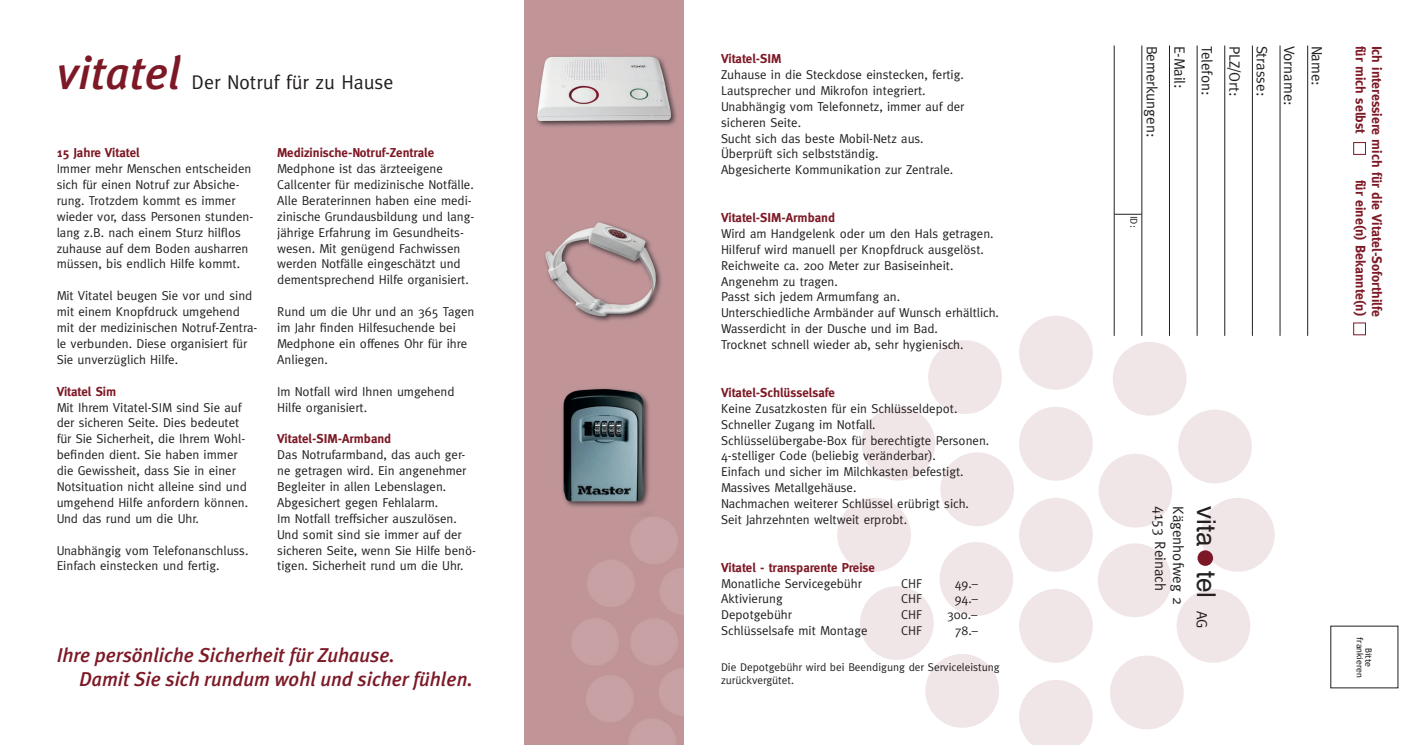
<style>
.page{position:relative;width:1428px;height:745px;background:#fff}
.page>*{position:absolute;margin:0;border:0;box-sizing:border-box;transform-origin:0 0}
.t1{font:italic 500 46.25px "Meta Plus";color:#7d1926}
.t2{font:26px "Helvetica";color:#231f20}
.t3{font:italic 500 20px/24px "Meta Plus";color:#7d1926}
.t4{font:20px "Meta";color:#231f20}
.t5{font:15px "Meta";color:#231f20}
.t6{font:700 13.75px "Meta";color:#7d1926}
.t7{font:12.88px/15.9px "Meta";color:#231f20}
.t8{font:700 12.88px "Meta";color:#7d1926}
.t9{font:11.25px/13.5px "Meta";color:#231f20}
.t10{font:10px "Meta";color:#231f20}
.t11{font:8.75px/8.8px "Trebuchet MS";color:#231f20;text-align:center}
</style>
<div class="page">
<img style="left:524px;top:0;width:160px;height:744px">
<div style="left:837px;top:497px;width:74px;height:74px;background:#f0e5e7;border-radius:50%"></div>
<div style="left:1201px;top:497px;width:74px;height:74px;background:#f0e5e7;border-radius:50%"></div>
<div style="left:1019px;top:315px;width:74px;height:74px;background:#f0e5e7;border-radius:50%"></div>
<svg style="left:855px;top:334px;width:402px;height:410px"></svg>
<div style="left:1197px;top:550px;width:16px;height:15px;background:#7d1926;border-radius:50%"></div>
<div style="left:1353px;top:142px;width:13px;height:12px;border:1px solid #7d1926"></div>
<div style="left:1353px;top:322px;width:13px;height:13px;border:1px solid #7d1926"></div>
<hr style="left:1307px;top:45px;width:1px;height:290px;background:#231f20">
<hr style="left:1252px;top:45px;width:1px;height:290px;background:#231f20">
<hr style="left:1197px;top:45px;width:1px;height:290px;background:#231f20">
<hr style="left:1280px;top:45px;width:1px;height:290px;background:#231f20">
<hr style="left:1225px;top:45px;width:1px;height:290px;background:#231f20">
<hr style="left:1169px;top:45px;width:1px;height:290px;background:#231f20">
<hr style="left:1142px;top:45px;width:1px;height:290px;background:#231f20">
<hr style="left:1114px;top:45px;width:1px;height:290px;background:#231f20">
<svg style="left:1114px;top:214px;width:28px;height:1px"></svg>
<p class="t5" style="left:1161px;top:45px;width:93px;rotate:90deg">Bemerkungen:</p>
<p class="t5" style="left:1188px;top:45px;width:45px;rotate:90deg">E-Mail:</p>
<p class="t5" style="left:1216px;top:45px;width:51px;rotate:90deg">Telefon:</p>
<p class="t5" style="left:1243px;top:45px;width:52px;rotate:90deg">PLZ/Ort:</p>
<p class="t5" style="left:1271px;top:45px;width:52px;rotate:90deg">Strasse:</p>
<p class="t5" style="left:1298px;top:45px;width:62px;rotate:90deg">Vorname:</p>
<p class="t5" style="left:1326px;top:45px;width:42px;rotate:90deg">Name:</p>
<p class="t6" style="left:1369px;top:45px;width:90px;rotate:90deg">für mich selbst</p>
<p class="t6" style="left:1385px;top:45px;width:273px;rotate:90deg">Ich interessiere mich für die Vitatel-Soforthilfe</p>
<p class="t8" style="left:721px;top:51px;width:62px">Vitatel-SIM</p>
<p class="t7" style="left:721px;top:66px;width:245px">Zuhause in die Steckdose einstecken, fertig.<br>Lautsprecher und Mikrofon integriert.<br>Unabhängig vom Telefonnetz, immer auf der sicheren Seite.<br>Sucht sich das beste Mobil-Netz aus.<br>Überprüft sich selbstständig.<br>Abgesicherte Kommunikation zur Zentrale.</p>
<p class="t8" style="left:721px;top:210px;width:116px">Vitatel-SIM-Armband</p>
<p class="t7" style="left:721px;top:225px;width:279px">Wird am Handgelenk oder um den Hals getragen.<br>Hilferuf wird manuell per Knopfdruck ausgelöst.<br>Reichweite ca. 200 Meter zur Basiseinheit.<br>Angenehm zu tragen.<br>Passt sich jedem Armumfang an.<br>Unterschiedliche Armbänder auf Wunsch erhältlich.<br>Wasserdicht in der Dusche und im Bad.<br>Trocknet schnell wieder ab, sehr hygienisch.</p>
<p class="t8" style="left:721px;top:384px;width:115px">Vitatel-Schlüsselsafe</p>
<p class="t7" style="left:721px;top:400px;width:270px">Keine Zusatzkosten für ein Schlüsseldepot.<br>Schneller Zugang im Notfall.<br>Schlüsselübergabe-Box für berechtigte Personen.<br>4-stelliger Code (beliebig veränderbar).<br>Einfach und sicher im Milchkasten befestigt.<br>Massives Metallgehäuse.<br>Nachmachen weiterer Schlüssel erübrigt sich.<br>Seit Jahrzehnten weltweit erprobt.</p>
<p class="t8" style="left:721px;top:559px;width:155px">Vitatel - transparente Preise</p>
<p class="t7" style="left:721px;top:574px;width:142px">Monatliche Servicegebühr</p>
<p class="t7" style="left:901px;top:574px;width:22px">CHF</p>
<p class="t7" style="left:955px;top:574px;width:25px">49.–</p>
<p class="t7" style="left:721px;top:590px;width:63px">Aktivierung</p>
<p class="t7" style="left:901px;top:590px;width:22px">CHF</p>
<p class="t7" style="left:955px;top:590px;width:25px">94.–</p>
<p class="t7" style="left:721px;top:606px;width:72px">Depotgebühr</p>
<p class="t7" style="left:901px;top:606px;width:22px">CHF</p>
<p class="t7" style="left:947px;top:606px;width:32px">300.–</p>
<p class="t7" style="left:721px;top:622px;width:148px">Schlüsselsafe mit Montage</p>
<p class="t7" style="left:901px;top:622px;width:22px">CHF</p>
<p class="t7" style="left:955px;top:622px;width:25px">78.–</p>
<p class="t9" style="left:721px;top:659px;width:280px">Die Depotgebühr wird bei Beendigung der Serviceleistung zurückvergütet.</p>
<h1 class="t1" style="left:57px;top:46px;width:126px">vitatel</h1>
<h3 class="t4" style="left:192px;top:71px;width:203px">Der Notruf für zu Hause</h3>
<p class="t8" style="left:57px;top:145px;width:84px">15 Jahre Vitatel</p>
<p class="t7" style="left:57px;top:160px;width:198px">Immer mehr Menschen entscheiden sich für einen Notruf zur Absiche&shy;rung. Trotzdem kommt es immer wieder vor, dass Personen stunden&shy;lang z.B. nach einem Sturz hilflos zuhause auf dem Boden ausharren müssen, bis endlich Hilfe kommt.</p>
<p class="t7" style="left:57px;top:287px;width:202px">Mit Vitatel beugen Sie vor und sind mit einem Knopfdruck umgehend mit der medizinischen Notruf-Zentra&shy;le verbunden. Diese organisiert für Sie unverzüglich Hilfe.</p>
<p class="t8" style="left:57px;top:383px;width:61px">Vitatel Sim</p>
<p class="t7" style="left:57px;top:398px;width:193px">Mit Ihrem Vitatel-SIM sind Sie auf der sicheren Seite. Dies bedeutet für Sie Sicherheit, die Ihrem Wohl&shy;befinden dient. Sie haben immer die Gewissheit, dass Sie in einer<br>Notsituation nicht alleine sind und umgehend Hilfe anfordern können.<br>Und das rund um die Uhr.</p>
<p class="t7" style="left:57px;top:541px;width:193px">Unabhängig vom Telefonanschluss.<br>Einfach einstecken und fertig.</p>
<p class="t8" style="left:277px;top:145px;width:158px">Medizinische-Notruf-Zentrale</p>
<p class="t7" style="left:277px;top:160px;width:199px">Medphone ist das ärzteeigene Callcenter für medizinische Notfälle.<br>Alle Beraterinnen haben eine medi&shy;zinische Grundausbildung und lang&shy;jährige Erfahrung im Gesundheits&shy;wesen. Mit genügend Fachwissen werden Notfälle eingeschätzt und dementsprechend Hilfe organisiert.</p>
<p class="t7" style="left:277px;top:303px;width:199px">Rund um die Uhr und an 365 Tagen im Jahr finden Hilfesuchende bei<br>Medphone ein offenes Ohr für ihre<br>Anliegen.</p>
<p class="t7" style="left:277px;top:383px;width:179px">Im Notfall wird Ihnen umgehend<br>Hilfe organisiert.</p>
<p class="t8" style="left:277px;top:431px;width:116px">Vitatel-SIM-Armband</p>
<p class="t7" style="left:277px;top:446px;width:200px">Das Notrufarmband, das auch ger&shy;ne getragen wird. Ein angenehmer Begleiter in allen Lebenslagen.<br>Abgesichert gegen Fehlalarm.<br>Im Notfall treffsicher auszulösen.<br>Und somit sind sie immer auf der sicheren Seite, wenn Sie Hilfe benö&shy;tigen. Sicherheit rund um die Uhr.</p>
<p class="t6" style="left:1369px;top:179px;width:138px;rotate:90deg">für eine(n) Bekannte(n)</p>
<p class="t10" style="left:1140px;top:215px;width:13px;rotate:90deg">ID:</p>
<h2 class="t2" style="left:1226px;top:505px;width:94px;rotate:90deg">vita tel</h2>
<p class="t5" style="left:1169px;top:505px;width:86px;rotate:90deg">4153 Reinach</p>
<p class="t5" style="left:1187px;top:505px;width:100px;rotate:90deg">Kägenhofweg 2</p>
<p class="t5" style="left:1211px;top:610px;width:19px;rotate:90deg">AG</p>
<h3 class="t3" style="left:79px;top:642px;width:395px;text-indent:-22px">Ihre persönliche Sicherheit für Zuhause.<br>Damit Sie sich rundum wohl und sicher fühlen.</h3>
<p class="t11" style="left:1373px;top:636px;width:42px;rotate:90deg">Bitte frankieren</p>
</div>
